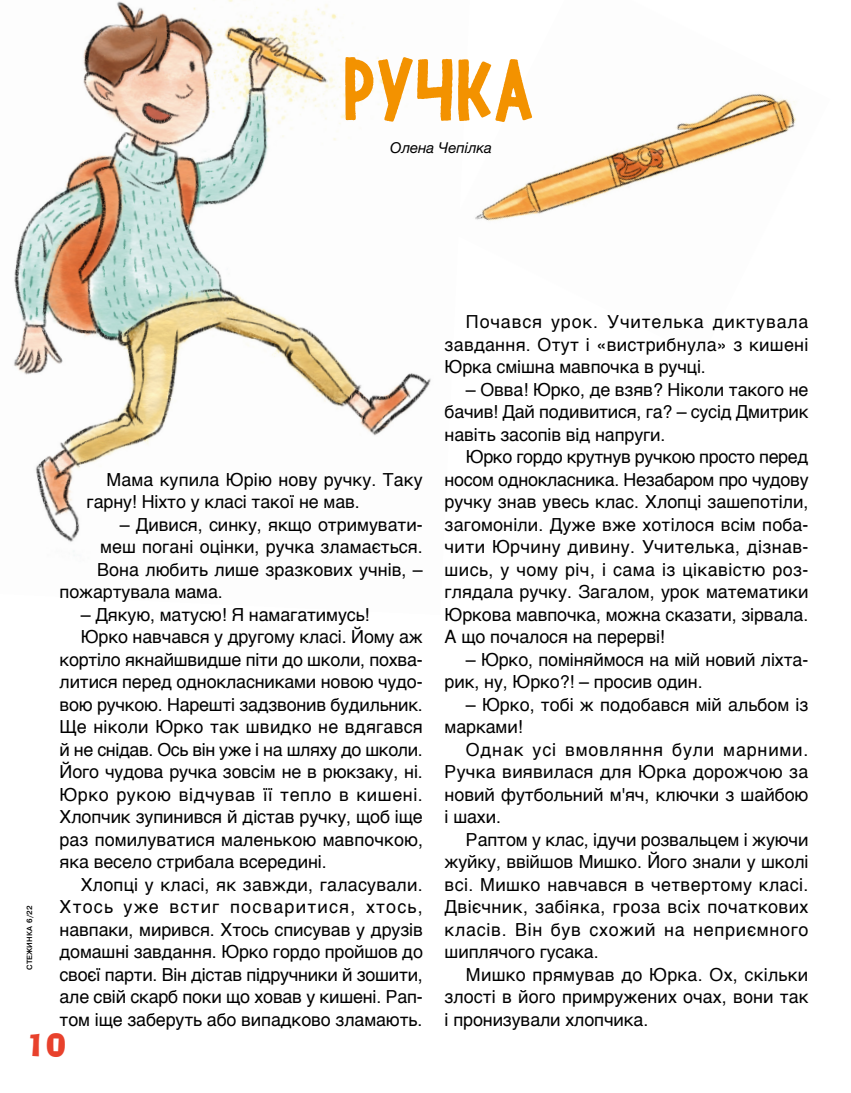
<style>
.page{position:relative;width:851px;height:1093px;background:#fff}
.page>*{position:absolute;margin:0;border:0;box-sizing:border-box;transform-origin:0 0}
.t1{font:82.5px "Le Osler Rough";color:#f39200}
.t2{font:30px "Ad Lib BT";color:#e8412c}
.t3{font:18px/22.5px "Helvetica";letter-spacing:-.005em;color:#000;text-align:justify}
.t4{font:18px "Helvetica";letter-spacing:.015em;color:#000}
.t5{font:18px "Helvetica";letter-spacing:.03em;color:#000}
.t6{font:18px "Helvetica";letter-spacing:.07em;color:#000}
.t7{font:italic 15px "Helvetica Neue";color:#000}
.t8{font:500 7.5px "Pragmatica";color:#000}
</style>
<div class="page">
<img style="left:475px;top:93px;width:321px;height:128px">
<img style="left:14px;top:0;width:417px;height:552px">
<h1 class="t1" style="left:345px;top:43px;width:192px">РУЧКА</h1>
<p class="t7" style="left:390px;top:137px;width:103px">Олена Чепілка</p>
<p class="t8" style="left:25px;top:969px;width:65px;rotate:-90deg">СТЕЖИНКА 6/22</p>
<p class="t3" style="left:87px;top:469px;width:337px;text-indent:20px">Мама купила Юрію нову ручку. Таку гарну! Ніхто у класі такої не мав.</p>
<p class="t3" style="left:120px;top:514px;width:304px">– Дивися, синку, якщо отримувати-</p>
<p class="t3" style="left:100px;top:536px;width:324px">меш погані оцінки, ручка зламається.</p>
<p class="t3" style="left:97px;top:559px;width:327px">Вона любить лише зразкових учнів, –</p>
<p class="t3" style="left:60px;top:581px;width:165px">пожартувала мама.</p>
<p class="t3" style="left:81px;top:604px;width:290px">– Дякую, матусю! Я намагатимусь!</p>
<p class="t3" style="left:81px;top:626px;width:343px">Юрко навчався у другому класі. Йому аж</p>
<p class="t3" style="left:60px;top:649px;width:364px">кортіло якнайшвидше піти до школи, похва-</p>
<p class="t3" style="left:60px;top:671px;width:364px">литися перед однокласниками новою чудо-</p>
<p class="t3" style="left:60px;top:694px;width:365px">вою ручкою. Нарешті задзвонив будильник.</p>
<p class="t4" style="left:60px;top:713px;width:365px">Ще ніколи Юрко так швидко не вдягався</p>
<p class="t3" style="left:60px;top:739px;width:364px">й не снідав. Ось він уже і на шляху до школи.</p>
<p class="t3" style="left:60px;top:761px;width:365px">Його чудова ручка зовсім не в рюкзаку, ні.</p>
<p class="t5" style="left:60px;top:781px;width:365px">Юрко рукою відчував її тепло в кишені.</p>
<p class="t3" style="left:60px;top:806px;width:364px">Хлопчик зупинився й дістав ручку, щоб іще</p>
<p class="t3" style="left:60px;top:829px;width:365px">раз помилуватися маленькою мавпочкою,</p>
<p class="t3" style="left:60px;top:851px;width:268px">яка весело стрибала всередині.</p>
<p class="t4" style="left:81px;top:871px;width:343px">Хлопці у класі, як завжди, галасували.</p>
<p class="t6" style="left:60px;top:893px;width:364px">Хтось уже встиг посваритися, хтось,</p>
<p class="t3" style="left:60px;top:919px;width:364px">навпаки, мирився. Хтось списував у друзів</p>
<p class="t3" style="left:60px;top:941px;width:365px">домашні завдання. Юрко гордо пройшов до</p>
<p class="t3" style="left:60px;top:964px;width:364px">своєї парти. Він дістав підручники й зошити,</p>
<p class="t3" style="left:60px;top:986px;width:365px">але cвій скарб поки що ховав у кишені. Рап-</p>
<p class="t3" style="left:60px;top:1009px;width:364px">том іще заберуть або випадково зламають.</p>
<p class="t3" style="left:444px;top:311px;width:365px;text-indent:21px">Почався урок. Учителька диктувала завдання. Отут і «вистрибнула» з кишені Юрка смішна мавпочка в ручці.</p>
<p class="t3" style="left:444px;top:379px;width:365px;text-indent:21px">– Овва! Юрко, де взяв? Ніколи такого не бачив! Дай подивитися, га? – сусід Дмитрик навіть засопів від напруги.</p>
<p class="t3" style="left:444px;top:446px;width:365px;text-indent:21px">Юрко гордо крутнув ручкою просто перед носом однокласника. Незабаром про чудову ручку знав увесь клас. Хлопці зашепотіли, загомоніли. Дуже вже хотілося всім поба&shy;чити Юрчину дивину. Учителька, дізнав&shy;шись, у чому річ, і сама із цікавістю роз&shy;глядала ручку. Загалом, урок математики Юркова мавпочка, можна сказати, зірвала.<br>А що почалося на перерві!</p>
<p class="t3" style="left:444px;top:649px;width:365px;text-indent:21px">– Юрко, поміняймося на мій новий ліхта&shy;рик, ну, Юрко?! – просив один.</p>
<p class="t3" style="left:444px;top:694px;width:365px;text-indent:21px">– Юрко, тобі ж подобався мій альбом із марками!</p>
<p class="t3" style="left:444px;top:739px;width:365px;text-indent:21px">Однак усі вмовляння були марними.<br>Ручка виявилася для Юрка дорожчою за новий футбольний м'яч, ключки з шайбою і шахи.</p>
<p class="t3" style="left:444px;top:829px;width:365px;text-indent:21px">Раптом у клас, ідучи розвальцем і жуючи жуйку, ввійшов Мишко. Його знали у школі всі. Мишко навчався в четвертому класі.<br>Двієчник, забіяка, гроза всіх початкових класів. Він був схожий на неприємного шиплячого гусака.</p>
<p class="t3" style="left:444px;top:964px;width:365px;text-indent:21px">Мишко прямував до Юрка. Ох, скільки злості в його примружених очах, вони так і пронизували хлопчика.</p>
<h2 class="t2" style="left:26px;top:1023px;width:42px">10</h2>
</div>
